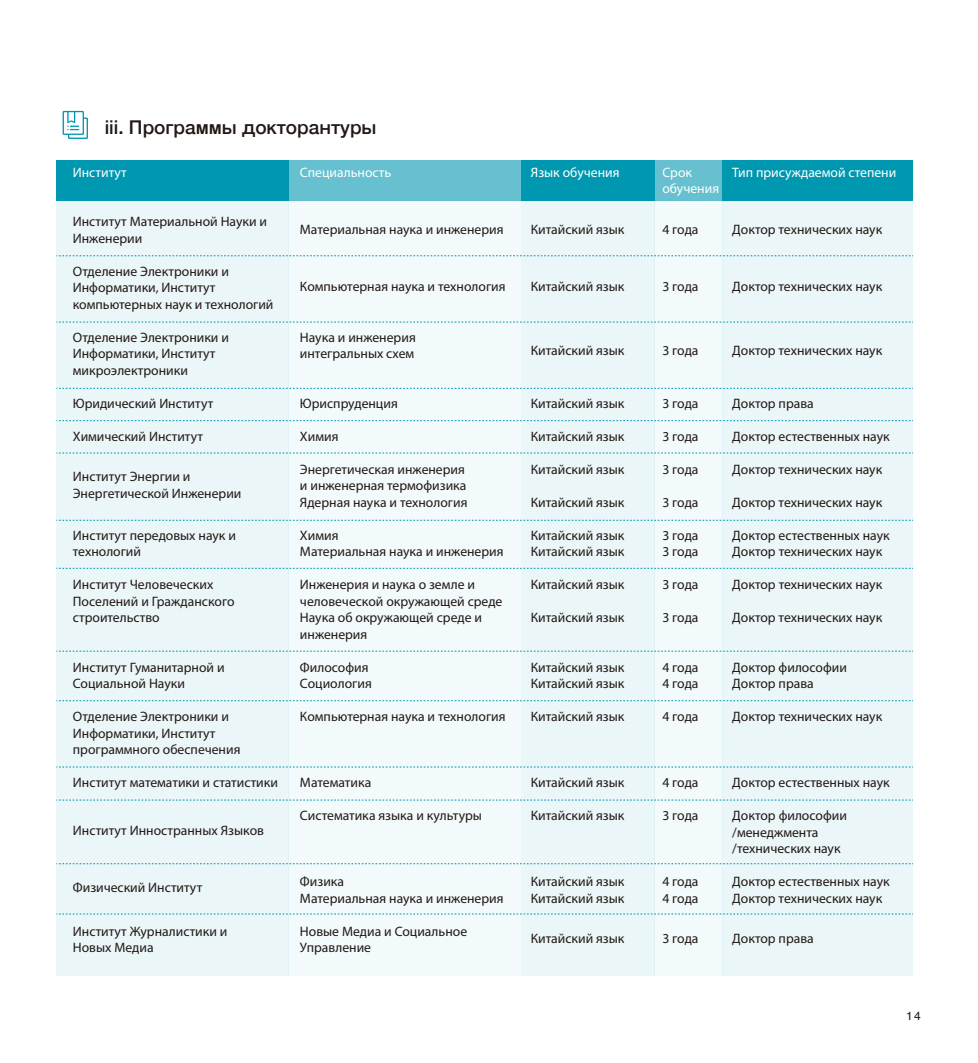
<style>
.page{position:relative;width:978px;height:1063px;background:#fff}
.page>*{position:absolute;margin:0;border:0;box-sizing:border-box;transform-origin:0 0}
.t1{font:500 19.05px "Helvetica Neue";color:#221815}
.t2{font:13.65px/16.5px "Myriad Pro";color:#221815}
.t3{font:13.65px "Myriad Pro";color:#fff}
.t4{font:12px "Helvetica";color:#221815}
</style>
<div class="page">
<svg style="left:63px;top:111px;width:25px;height:28px"></svg>
<div style="left:56px;top:200px;width:233px;height:776px;background:#ebf6f8"></div>
<div style="left:521px;top:200px;width:134px;height:776px;background:#ebf6f8"></div>
<div style="left:655px;top:200px;width:68px;height:776px;background:#f3fafb"></div>
<div style="left:289px;top:200px;width:232px;height:776px;background:#f3fafb"></div>
<div style="left:56px;top:160px;width:233px;height:40px;background:#0097b0"></div>
<div style="left:521px;top:160px;width:134px;height:40px;background:#0097b0"></div>
<div style="left:723px;top:200px;width:190px;height:776px;background:#ebf6f8"></div>
<div style="left:723px;top:160px;width:190px;height:40px;background:#0097b0"></div>
<div style="left:655px;top:160px;width:68px;height:40px;background:#66c0cf"></div>
<div style="left:289px;top:160px;width:232px;height:40px;background:#66c0cf"></div>
<svg style="left:56px;top:256px;width:857px;height:1px"></svg>
<svg style="left:56px;top:322px;width:857px;height:1px"></svg>
<svg style="left:56px;top:388px;width:857px;height:1px"></svg>
<svg style="left:56px;top:420px;width:857px;height:1px"></svg>
<svg style="left:56px;top:453px;width:857px;height:1px"></svg>
<svg style="left:56px;top:520px;width:857px;height:1px"></svg>
<svg style="left:56px;top:568px;width:857px;height:1px"></svg>
<svg style="left:56px;top:651px;width:857px;height:1px"></svg>
<svg style="left:56px;top:700px;width:857px;height:1px"></svg>
<svg style="left:56px;top:767px;width:857px;height:1px"></svg>
<svg style="left:56px;top:863px;width:857px;height:1px"></svg>
<svg style="left:56px;top:800px;width:857px;height:1px"></svg>
<svg style="left:56px;top:914px;width:857px;height:1px"></svg>
<h1 class="t1" style="left:105px;top:111px;width:273px">iii. Программы докторантуры</h1>
<p class="t3" style="left:73px;top:165px;width:56px">Институт</p>
<p class="t3" style="left:300px;top:165px;width:93px">Специальность</p>
<p class="t3" style="left:531px;top:165px;width:90px">Язык обучения</p>
<p class="t3" style="left:662px;top:165px;width:31px">Срок</p>
<p class="t3" style="left:732px;top:165px;width:166px">Тип присуждаемой степени</p>
<p class="t3" style="left:662px;top:181px;width:58px">обучения</p>
<p class="t2" style="left:73px;top:214px;width:196px">Институт Материальной Науки и</p>
<p class="t2" style="left:300px;top:221px;width:205px">Материальная наука и инженерия</p>
<p class="t2" style="left:531px;top:221px;width:95px">Китайский язык</p>
<p class="t2" style="left:662px;top:221px;width:38px">4 года</p>
<p class="t2" style="left:732px;top:221px;width:151px">Доктор технических наук</p>
<p class="t2" style="left:73px;top:230px;width:71px">Инженерии</p>
<p class="t2" style="left:73px;top:263px;width:158px">Отделение Электроники и<br>Информатики, Институт</p>
<p class="t2" style="left:300px;top:278px;width:207px">Компьютерная наука и технология</p>
<p class="t2" style="left:531px;top:278px;width:95px">Китайский язык</p>
<p class="t2" style="left:662px;top:278px;width:38px">3 года</p>
<p class="t2" style="left:732px;top:278px;width:151px">Доктор технических наук</p>
<p class="t2" style="left:73px;top:296px;width:202px">компьютерных наук и технологий</p>
<p class="t2" style="left:73px;top:329px;width:158px">Отделение Электроники и</p>
<p class="t2" style="left:300px;top:329px;width:117px">Наука и инженерия</p>
<p class="t2" style="left:73px;top:346px;width:144px">Информатики, Институт</p>
<p class="t2" style="left:300px;top:346px;width:116px">интегральных схем</p>
<p class="t2" style="left:531px;top:343px;width:95px">Китайский язык</p>
<p class="t2" style="left:662px;top:343px;width:38px">3 года</p>
<p class="t2" style="left:732px;top:343px;width:151px">Доктор технических наук</p>
<p class="t2" style="left:73px;top:362px;width:117px">микроэлектроники</p>
<p class="t2" style="left:73px;top:395px;width:142px">Юридический Институт</p>
<p class="t2" style="left:300px;top:395px;width:99px">Юриспруденция</p>
<p class="t2" style="left:531px;top:395px;width:95px">Китайский язык</p>
<p class="t2" style="left:662px;top:395px;width:38px">3 года</p>
<p class="t2" style="left:732px;top:395px;width:83px">Доктор права</p>
<p class="t2" style="left:73px;top:428px;width:132px">Химический Институт</p>
<p class="t2" style="left:300px;top:428px;width:40px">Химия</p>
<p class="t2" style="left:531px;top:428px;width:95px">Китайский язык</p>
<p class="t2" style="left:662px;top:428px;width:38px">3 года</p>
<p class="t2" style="left:732px;top:428px;width:159px">Доктор естественных наук</p>
<p class="t2" style="left:73px;top:469px;width:119px">Институт Энергии и</p>
<p class="t2" style="left:300px;top:461px;width:167px">Энергетическая инженерия</p>
<p class="t2" style="left:531px;top:461px;width:95px">Китайский язык</p>
<p class="t2" style="left:662px;top:461px;width:38px">3 года</p>
<p class="t2" style="left:732px;top:461px;width:151px">Доктор технических наук</p>
<p class="t2" style="left:73px;top:485px;width:170px">Энергетической Инженерии</p>
<p class="t2" style="left:300px;top:478px;width:169px">и инженерная термофизика<br>Ядерная наука и технология</p>
<p class="t2" style="left:531px;top:494px;width:95px">Китайский язык</p>
<p class="t2" style="left:662px;top:494px;width:38px">3 года</p>
<p class="t2" style="left:732px;top:494px;width:151px">Доктор технических наук</p>
<p class="t2" style="left:73px;top:527px;width:165px">Институт передовых наук и</p>
<p class="t2" style="left:300px;top:527px;width:40px">Химия</p>
<p class="t2" style="left:531px;top:527px;width:95px">Китайский язык</p>
<p class="t2" style="left:662px;top:527px;width:38px">3 года</p>
<p class="t2" style="left:732px;top:527px;width:159px">Доктор естественных наук</p>
<p class="t2" style="left:73px;top:544px;width:70px">технологий</p>
<p class="t2" style="left:300px;top:544px;width:205px">Материальная наука и инженерия</p>
<p class="t2" style="left:531px;top:544px;width:95px">Китайский язык</p>
<p class="t2" style="left:662px;top:544px;width:38px">3 года</p>
<p class="t2" style="left:732px;top:544px;width:151px">Доктор технических наук</p>
<p class="t2" style="left:73px;top:577px;width:142px">Институт Человеческих</p>
<p class="t2" style="left:300px;top:577px;width:177px">Инженерия и наука о земле и</p>
<p class="t2" style="left:531px;top:577px;width:95px">Китайский язык</p>
<p class="t2" style="left:662px;top:577px;width:38px">3 года</p>
<p class="t2" style="left:732px;top:577px;width:151px">Доктор технических наук</p>
<p class="t2" style="left:73px;top:593px;width:163px">Поселений и Гражданского</p>
<p class="t2" style="left:300px;top:593px;width:204px">человеческой окружающей среде</p>
<p class="t2" style="left:73px;top:610px;width:88px">строительство</p>
<p class="t2" style="left:300px;top:610px;width:184px">Наука об окружающей среде и</p>
<p class="t2" style="left:531px;top:610px;width:95px">Китайский язык</p>
<p class="t2" style="left:662px;top:610px;width:38px">3 года</p>
<p class="t2" style="left:732px;top:610px;width:151px">Доктор технических наук</p>
<p class="t2" style="left:300px;top:626px;width:69px">инженерия</p>
<p class="t2" style="left:73px;top:659px;width:153px">Институт Гуманитарной и</p>
<p class="t2" style="left:300px;top:659px;width:70px">Философия</p>
<p class="t2" style="left:531px;top:659px;width:95px">Китайский язык</p>
<p class="t2" style="left:662px;top:659px;width:38px">4 года</p>
<p class="t2" style="left:732px;top:659px;width:116px">Доктор философии</p>
<p class="t2" style="left:73px;top:676px;width:114px">Социальной Науки</p>
<p class="t2" style="left:300px;top:676px;width:73px">Социология</p>
<p class="t2" style="left:531px;top:676px;width:95px">Китайский язык</p>
<p class="t2" style="left:662px;top:676px;width:38px">4 года</p>
<p class="t2" style="left:732px;top:676px;width:83px">Доктор права</p>
<p class="t2" style="left:73px;top:709px;width:158px">Отделение Электроники и</p>
<p class="t2" style="left:300px;top:709px;width:207px">Компьютерная наука и технология</p>
<p class="t2" style="left:531px;top:709px;width:95px">Китайский язык</p>
<p class="t2" style="left:662px;top:709px;width:38px">4 года</p>
<p class="t2" style="left:732px;top:709px;width:151px">Доктор технических наук</p>
<p class="t2" style="left:73px;top:725px;width:169px">Информатики, Институт программного обеспечения</p>
<p class="t2" style="left:73px;top:775px;width:207px">Институт математики и статистики</p>
<p class="t2" style="left:300px;top:775px;width:73px">Математика</p>
<p class="t2" style="left:531px;top:775px;width:95px">Китайский язык</p>
<p class="t2" style="left:662px;top:775px;width:38px">4 года</p>
<p class="t2" style="left:732px;top:775px;width:159px">Доктор естественных наук</p>
<p class="t2" style="left:73px;top:823px;width:193px">Институт Инностранных Языков</p>
<p class="t2" style="left:300px;top:808px;width:184px">Систематика языка и культуры</p>
<p class="t2" style="left:531px;top:808px;width:95px">Китайский язык</p>
<p class="t2" style="left:662px;top:808px;width:38px">3 года</p>
<p class="t2" style="left:732px;top:808px;width:116px">Доктор философии /менеджмента /технических наук</p>
<p class="t2" style="left:73px;top:880px;width:131px">Физический Институт</p>
<p class="t2" style="left:300px;top:874px;width:46px">Физика</p>
<p class="t2" style="left:531px;top:874px;width:95px">Китайский язык</p>
<p class="t2" style="left:662px;top:874px;width:38px">4 года</p>
<p class="t2" style="left:732px;top:874px;width:159px">Доктор естественных наук</p>
<p class="t2" style="left:300px;top:890px;width:205px">Материальная наука и инженерия</p>
<p class="t2" style="left:531px;top:890px;width:95px">Китайский язык</p>
<p class="t2" style="left:662px;top:890px;width:38px">4 года</p>
<p class="t2" style="left:732px;top:890px;width:151px">Доктор технических наук</p>
<p class="t2" style="left:73px;top:923px;width:156px">Институт Журналистики и</p>
<p class="t2" style="left:300px;top:923px;width:169px">Новые Медиа и Социальное</p>
<p class="t2" style="left:73px;top:940px;width:82px">Новых Медиа</p>
<p class="t2" style="left:300px;top:940px;width:73px">Управление</p>
<p class="t2" style="left:531px;top:931px;width:95px">Китайский язык</p>
<p class="t2" style="left:662px;top:931px;width:38px">3 года</p>
<p class="t2" style="left:732px;top:931px;width:83px">Доктор права</p>
<p class="t4" style="left:906px;top:1006px;width:16px">14</p>
</div>
